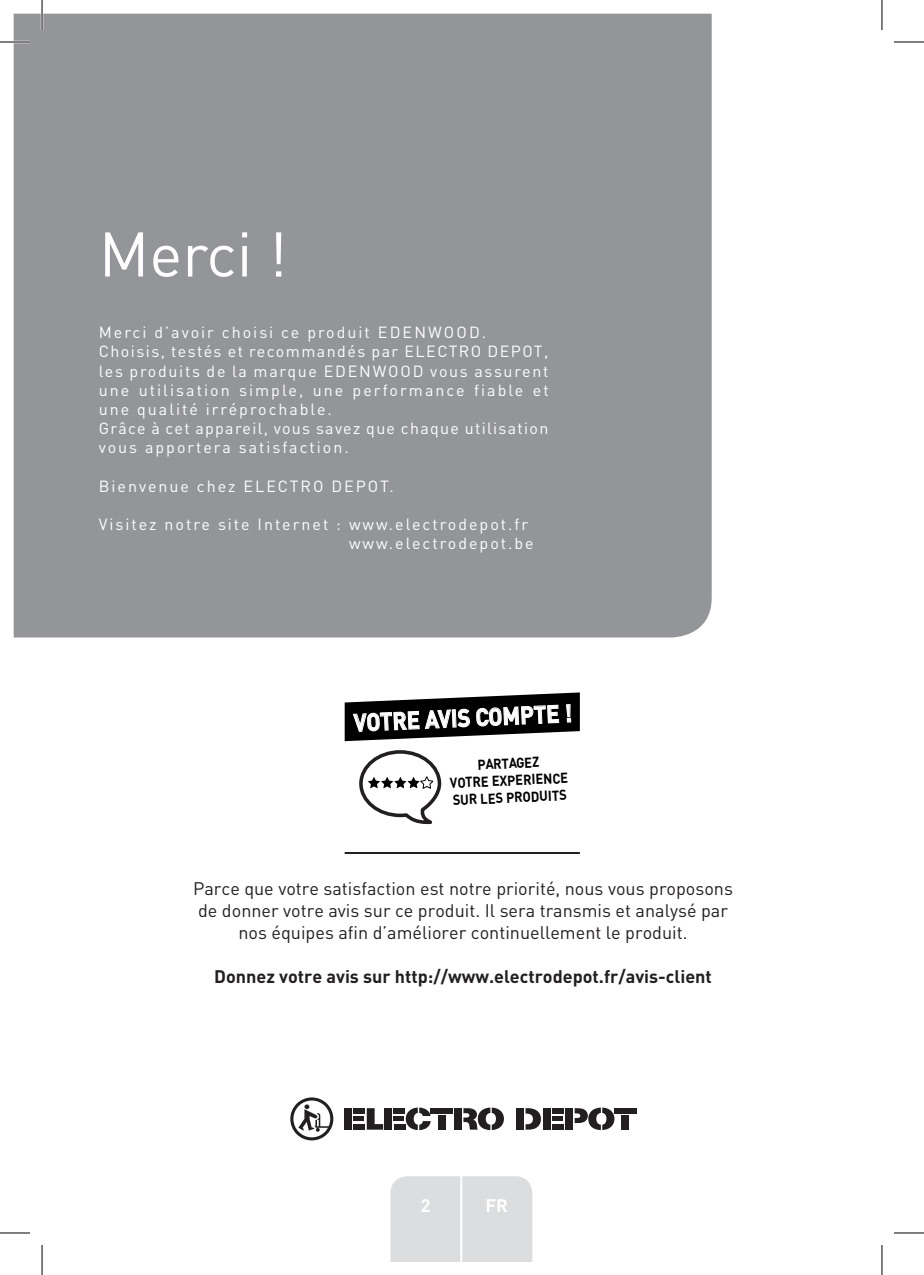
<style>
.page{position:relative;width:924px;height:1275px;background:#fff}
.page>*{position:absolute;margin:0;border:0;box-sizing:border-box;transform-origin:0 0}
.t1{font:62px "DIN Pro";color:#fff}
.t2{font:700 24.2px "DIN Pro";color:#fff;scale:.9 1}
.t3{font:18px/22px "DIN Pro";color:#231f20;text-align:center}
.t4{font:700 18px "DIN Pro";color:#231f20}
.t5{font:700 18px "DIN Pro";color:#fff}
.t6{font:16px/19.2px "DIN Pro";letter-spacing:.105em;color:#fff}
.t7{font:16px/19.2px "DIN Pro";letter-spacing:.125em;color:#fff}
.t8{font:700 14.2px/17.2px "DIN Pro";color:#000001;text-align:center;scale:.9 1}
</style>
<div class="page">
<div style="left:390px;top:1176px;width:142px;height:85px;background:#dcdddf"></div>
<hr style="left:460px;top:1153px;width:2px;height:108px;background:#fff">
<div style="left:14px;top:14px;width:697px;height:623px;background:#939598"></div>
<svg style="left:344px;top:692px;width:235px;height:49px"></svg>
<svg style="left:359px;top:750px;width:83px;height:75px"></svg>
<svg style="left:366px;top:1108px;width:17px;height:21px"></svg>
<div style="left:393px;top:1116px;width:10px;height:5px;background:#231f20"></div>
<div style="left:393px;top:1108px;width:12px;height:5px;background:#231f20"></div>
<div style="left:393px;top:1124px;width:12px;height:5px;background:#231f20"></div>
<div style="left:384px;top:1108px;width:8px;height:21px;background:#231f20"></div>
<div style="left:353px;top:1116px;width:10px;height:5px;background:#231f20"></div>
<div style="left:353px;top:1108px;width:12px;height:5px;background:#231f20"></div>
<div style="left:353px;top:1124px;width:12px;height:5px;background:#231f20"></div>
<div style="left:344px;top:1108px;width:8px;height:21px;background:#231f20"></div>
<div style="left:454px;top:1108px;width:8px;height:21px;background:#231f20"></div>
<svg style="left:463px;top:1107px;width:40px;height:23px"></svg>
<svg style="left:405px;top:1107px;width:25px;height:23px"></svg>
<div style="left:430px;top:1108px;width:23px;height:5px;background:#231f20"></div>
<div style="left:437px;top:1115px;width:8px;height:14px;background:#231f20"></div>
<div style="left:552px;top:1116px;width:10px;height:5px;background:#231f20"></div>
<div style="left:552px;top:1108px;width:11px;height:5px;background:#231f20"></div>
<div style="left:552px;top:1124px;width:11px;height:5px;background:#231f20"></div>
<div style="left:542px;top:1108px;width:8px;height:21px;background:#231f20"></div>
<div style="left:516px;top:1108px;width:8px;height:21px;background:#231f20"></div>
<svg style="left:525px;top:1108px;width:15px;height:21px"></svg>
<div style="left:614px;top:1108px;width:22px;height:5px;background:#231f20"></div>
<div style="left:621px;top:1115px;width:8px;height:14px;background:#231f20"></div>
<div style="left:565px;top:1108px;width:8px;height:21px;background:#231f20"></div>
<svg style="left:574px;top:1107px;width:40px;height:23px"></svg>
<svg style="left:290px;top:1097px;width:43px;height:43px"></svg>
<hr style="left:344px;top:852px;width:235px;height:2px;background:#231f20">
<hr style="left:0;top:41px;width:30px;height:2px;background:#fff">
<hr style="left:41px;top:0;width:2px;height:30px;background:#fff">
<hr style="left:0;top:42px;width:30px;height:1px;background:#000">
<hr style="left:893px;top:42px;width:30px;height:1px;background:#000">
<hr style="left:0;top:1232px;width:30px;height:1px;background:#000">
<hr style="left:893px;top:1232px;width:30px;height:1px;background:#000">
<hr style="left:42px;top:0;width:1px;height:30px;background:#000">
<hr style="left:42px;top:1245px;width:1px;height:30px;background:#000">
<hr style="left:881px;top:0;width:1px;height:30px;background:#000">
<hr style="left:881px;top:1245px;width:1px;height:30px;background:#000">
<h1 class="t1" style="left:99px;top:212px;width:190px">Merci !</h1>
<p class="t6" style="left:99px;top:322px;width:451px">Merci d’avoir choisi ce produit EDENWOOD.<br>Choisis, testés et recommandés par ELECTRO DEPOT, les produits de la marque EDENWOOD vous assurent une utilisation simple, une performance fiable et une qualité irréprochable.<br>Grâce à cet appareil, vous savez que chaque utilisation vous apportera satisfaction.</p>
<p class="t7" style="left:99px;top:476px;width:296px">Bienvenue chez ELECTRO DEPOT.</p>
<p class="t7" style="left:349px;top:514px;width:186px;text-indent:-250px">Visitez notre site Internet : www.electrodepot.fr www.electrodepot.be</p>
<h2 class="t2" style="left:353px;top:707px;width:244px;rotate:-3deg">VOTRE AVIS COMPTE !</h2>
<p class="t8" style="left:448px;top:757px;width:133px;rotate:-3deg">PARTAGEZ<br>VOTRE EXPERIENCE<br>SUR LES PRODUITS</p>
<p class="t3" style="left:193px;top:877px;width:541px">Parce que votre satisfaction est notre priorité, nous vous proposons de donner votre avis sur ce produit. Il sera transmis et analysé par nos équipes afin d’améliorer continuellement le produit.</p>
<p class="t4" style="left:214px;top:964px;width:499px">Donnez votre avis sur http://www.electrodepot.fr/avis-client</p>
<p class="t5" style="left:420px;top:1192px;width:11px">2</p>
<p class="t5" style="left:485px;top:1192px;width:24px">FR</p>
</div>
